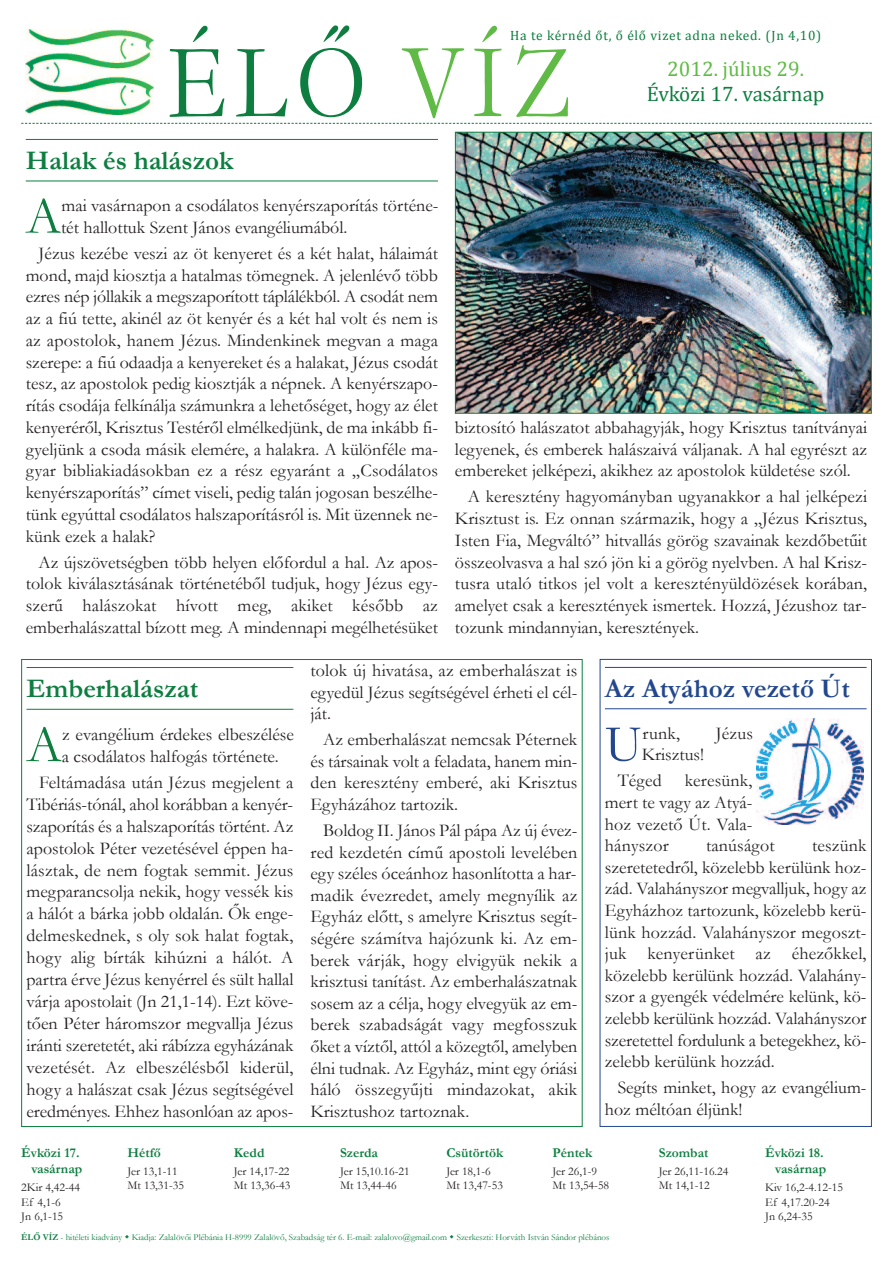
<style>
.page{position:relative;width:893px;height:1263px;background:#fff}
.page>*{position:absolute;margin:0;border:0;box-sizing:border-box;transform-origin:0 0}
.t1{font:108px "Garamond";letter-spacing:.1em;color:#0d7e3f;scale:.83 1}
.t2{font:52.35px "Garamond";color:#0d7e3f}
.t3{font:52.35px "Garamond";color:#23478f}
.t4{font:700 27px "Garamond";color:#0d7e3f}
.t5{font:700 27px "Garamond";color:#23478f}
.t6{font:21px "Cambria";color:#0d7e3f}
.t7{font:21px "Cambria";color:#60bb46}
.t8{font:18px/21.6px "Garamond";color:#231f20;text-align:justify}
.t9{font:700 13.5px/16.2px "Garamond";color:#0d7e3f;text-align:right}
.t10{font:13.5px "Cambria";letter-spacing:.05em;color:#0d7e3f}
.t11{font:12px/14.4px "Garamond";color:#231f20}
.t12{font:9px "Garamond";color:#0d7e3f}
.s1{color:#60bb46}
.s2{font-weight:700}
</style>
<div class="page">
<hr style="left:27px;top:667px;width:266px;height:1px;background:#0d7e3f">
<hr style="left:27px;top:709px;width:266px;height:1px;background:#0d7e3f">
<hr style="left:26px;top:139px;width:412px;height:1px;background:#0d7e3f">
<hr style="left:26px;top:181px;width:412px;height:1px;background:#0d7e3f">
<img style="left:457px;top:134px;width:413px;height:278px">
<div style="left:455px;top:132px;width:417px;height:282px;border:1px solid #0d7e3f"></div>
<div style="left:600px;top:659px;width:272px;height:468px;border:1px solid #23478f"></div>
<hr style="left:605px;top:667px;width:262px;height:1px;background:#23478f">
<hr style="left:605px;top:708px;width:262px;height:1px;background:#23478f">
<img style="left:757px;top:719px;width:106px;height:106px">
<svg style="left:21px;top:123px;width:851px;height:1px"></svg>
<img style="left:26px;top:30px;width:127px;height:85px">
<h1 class="t1" style="left:167px;top:23px;width:489px">ÉLŐ <span class="s1">VÍZ</span></h1>
<p class="t10" style="left:510px;top:27px;width:313px">Ha te kérnéd őt, ő élő vizet adna neked. (Jn 4,10)</p>
<p class="t7" style="left:667px;top:56px;width:138px">2012. július 29.</p>
<p class="t6" style="left:647px;top:81px;width:179px">Évközi 17. vasárnap</p>
<h3 class="t4" style="left:26px;top:146px;width:209px">Halak és halászok</h3>
<h2 class="t2" style="left:26px;top:188px;width:37px">A</h2>
<p class="t8" style="left:61px;top:195px;width:379px">mai vasárnapon a csodálatos kenyérszaporítás történe&shy;tét hallottuk Szent János evangéliumából.</p>
<p class="t8" style="left:26px;top:243px;width:414px;text-indent:13px">Jézus kezébe veszi az öt kenyeret és a két halat, hálaimát mond, majd kiosztja a hatalmas tömegnek. A jelenlévő több ezres nép jóllakik a megszaporított táplálékból. A csodát nem az a fiú tette, akinél az öt kenyér és a két hal volt és nem is az apostolok, hanem Jézus. Mindenkinek megvan a maga szerepe: a fiú odaadja a kenyereket és a halakat, Jézus csodát tesz, az apostolok pedig kiosztják a népnek. A kenyérszapo&shy;rítás csodája felkínálja számunkra a lehetőséget, hogy az élet kenyeréről, Krisztus Testéről elmélkedjünk, de ma inkább fi&shy;gyeljünk a csoda másik elemére, a halakra. A különféle ma&shy;gyar bibliakiadásokban ez a rész egyaránt a „Csodálatos kenyérszaporítás” címet viseli, pedig talán jogosan beszélhe&shy;tünk egyúttal csodálatos halszaporításról is. Mit üzennek ne&shy;künk ezek a halak?</p>
<p class="t8" style="left:26px;top:551px;width:414px;text-indent:13px">Az újszövetségben több helyen előfordul a hal. Az apos&shy;tolok kiválasztásának történetéből tudjuk, hogy Jézus egy&shy;szerű halászokat hívott meg, akiket később az emberhalászattal bízott meg. A mindennapi megélhetésüket</p>
<p class="t8" style="left:455px;top:417px;width:414px">biztosító halászatot abbahagyják, hogy Krisztus tanítványai legyenek, és emberek halászaivá váljanak. A hal egyrészt az embereket jelképezi, akikhez az apostolok küldetése szól.</p>
<p class="t8" style="left:455px;top:486px;width:414px;text-indent:13px">A keresztény hagyományban ugyanakkor a hal jelképezi Krisztust is. Ez onnan származik, hogy a „Jézus Krisztus, Isten Fia, Megváltó” hitvallás görög szavainak kezdőbetűit összeolvasva a hal szó jön ki a görög nyelvben. A hal Krisz&shy;tusra utaló titkos jel volt a keresztényüldözések korában, amelyet csak a keresztények ismertek. Hozzá, Jézushoz tar&shy;tozunk mindannyian, keresztények.</p>
<h3 class="t5" style="left:605px;top:673px;width:246px">Az Atyához vezető Út</h3>
<h2 class="t3" style="left:605px;top:715px;width:39px">U</h2>
<p class="t8" style="left:642px;top:723px;width:39px">runk,</p>
<p class="t8" style="left:716px;top:723px;width:39px">Jézus</p>
<p class="t8" style="left:310px;top:660px;width:268px">tolok új hivatása, az emberhalászat is egyedül Jézus segítségével érheti el cél&shy;ját.</p>
<p class="t8" style="left:310px;top:729px;width:268px;text-indent:13px">Az emberhalászat nemcsak Péternek és társainak volt a feladata, hanem min&shy;den keresztény emberé, aki Krisztus Egyházához tartozik.</p>
<p class="t8" style="left:310px;top:820px;width:268px;text-indent:13px">Boldog II. János Pál pápa Az új évez&shy;red kezdetén című apostoli levelében egy széles óceánhoz hasonlította a har&shy;madik évezredet, amely megnyílik az Egyház előtt, s amelyre Krisztus segít&shy;ségére számítva hajózunk ki. Az em&shy;berek várják, hogy elvigyük nekik a krisztusi tanítást. Az emberhalászatnak sosem az a célja, hogy elvegyük az em&shy;berek szabadságát vagy megfosszuk őket a víztől, attól a közegtől, amelyben élni tudnak. Az Egyház, mint egy óriási háló összegyűjti mindazokat, akik Krisztushoz tartoznak.</p>
<h3 class="t4" style="left:27px;top:674px;width:173px">Emberhalászat</h3>
<h2 class="t2" style="left:27px;top:716px;width:37px">A</h2>
<p class="t8" style="left:62px;top:723px;width:234px">z evangélium érdekes elbeszélése a csodálatos halfogás története.</p>
<p class="t8" style="left:27px;top:771px;width:268px;text-indent:13px">Feltámadása után Jézus megjelent a Tibériás-tónál, ahol korábban a kenyér&shy;szaporítás és a halszaporítás történt. Az apostolok Péter vezetésével éppen ha&shy;lásztak, de nem fogtak semmit. Jézus megparancsolja nekik, hogy vessék kis a hálót a bárka jobb oldalán. Ők enge&shy;delmeskednek, s oly sok halat fogtak, hogy alig bírták kihúzni a hálót. A partra érve Jézus kenyérrel és sült hallal várja apostolait (Jn 21,1-14). Ezt köve&shy;tően Péter háromszor megvallja Jézus iránti szeretetét, aki rábízza egyházának vezetését. Az elbeszélésből kiderül, hogy a halászat csak Jézus segítségével eredményes. Ehhez hasonlóan az apos-</p>
<p class="t8" style="left:618px;top:742px;width:88px;line-height:25.8px;text-indent:24px">Krisztus!<br>Téged</p>
<p class="t8" style="left:605px;top:770px;width:149px;text-indent:80px">keresünk, mert te vagy az Atyá&shy;hoz vezető Út. Vala&shy;hányszor</p>
<p class="t8" style="left:605px;top:835px;width:263px;text-indent:207px">teszünk szeretetedről, közelebb kerülünk hoz&shy;zád. Valahányszor megvalljuk, hogy az Egyházhoz tartozunk, közelebb kerü&shy;lünk hozzád. Valahányszor megoszt&shy;juk kenyerünket az éhezőkkel, közelebb kerülünk hozzád. Valahány&shy;szor a gyengék védelmére kelünk, kö&shy;zelebb kerülünk hozzád. Valahányszor szeretettel fordulunk a betegekhez, kö&shy;zelebb kerülünk hozzád.</p>
<p class="t8" style="left:605px;top:1077px;width:263px;text-indent:13px">Segíts minket, hogy az evangélium&shy;hoz méltóan éljünk!</p>
<p class="t8" style="left:706px;top:835px;width:70px">tanúságot</p>
<p class="t9" style="left:21px;top:1144px;width:63px">Évközi 17. vasárnap</p>
<p class="t11" style="left:21px;top:1180px;width:60px">2Kir 4,42-44<br>Ef 4,1-6<br>Jn 6,1-15</p>
<p class="t9" style="left:128px;top:1144px;width:35px">Hétfő</p>
<p class="t11" style="left:128px;top:1164px;width:58px">Jer 13,1-11<br>Mt 13,31-35</p>
<p class="t9" style="left:234px;top:1144px;width:32px">Kedd</p>
<p class="t11" style="left:234px;top:1164px;width:58px">Jer 14,17-22<br>Mt 13,36-43</p>
<p class="t9" style="left:340px;top:1144px;width:39px">Szerda</p>
<p class="t11" style="left:340px;top:1164px;width:71px">Jer 15,10.16-21<br>Mt 13,44-46</p>
<p class="t9" style="left:446px;top:1144px;width:58px">Csütörtök</p>
<p class="t11" style="left:446px;top:1164px;width:58px">Jer 18,1-6<br>Mt 13,47-53</p>
<p class="t9" style="left:553px;top:1144px;width:41px">Péntek</p>
<p class="t11" style="left:553px;top:1164px;width:58px">Jer 26,1-9<br>Mt 13,54-58</p>
<p class="t12" style="left:21px;top:1233px;width:590px"><span class="s2">ÉLŐ VÍZ</span> - hitéleti kiadvány Kiadja: Zalalövői Plébánia H-8999 Zalalövő, Szabadság tér 6. E-mail: zalalovo@gmail.com Szerkeszti: Horváth István Sándor plébános</p>
<p class="t9" style="left:659px;top:1144px;width:51px">Szombat</p>
<p class="t11" style="left:659px;top:1164px;width:71px">Jer 26,11-16.24<br>Mt 14,1-12</p>
<p class="t9" style="left:765px;top:1144px;width:63px">Évközi 18. vasárnap</p>
<p class="t11" style="left:765px;top:1180px;width:79px">Kiv 16,2-4.12-15<br>Ef 4,17.20-24<br>Jn 6,24-35</p>
</div>
